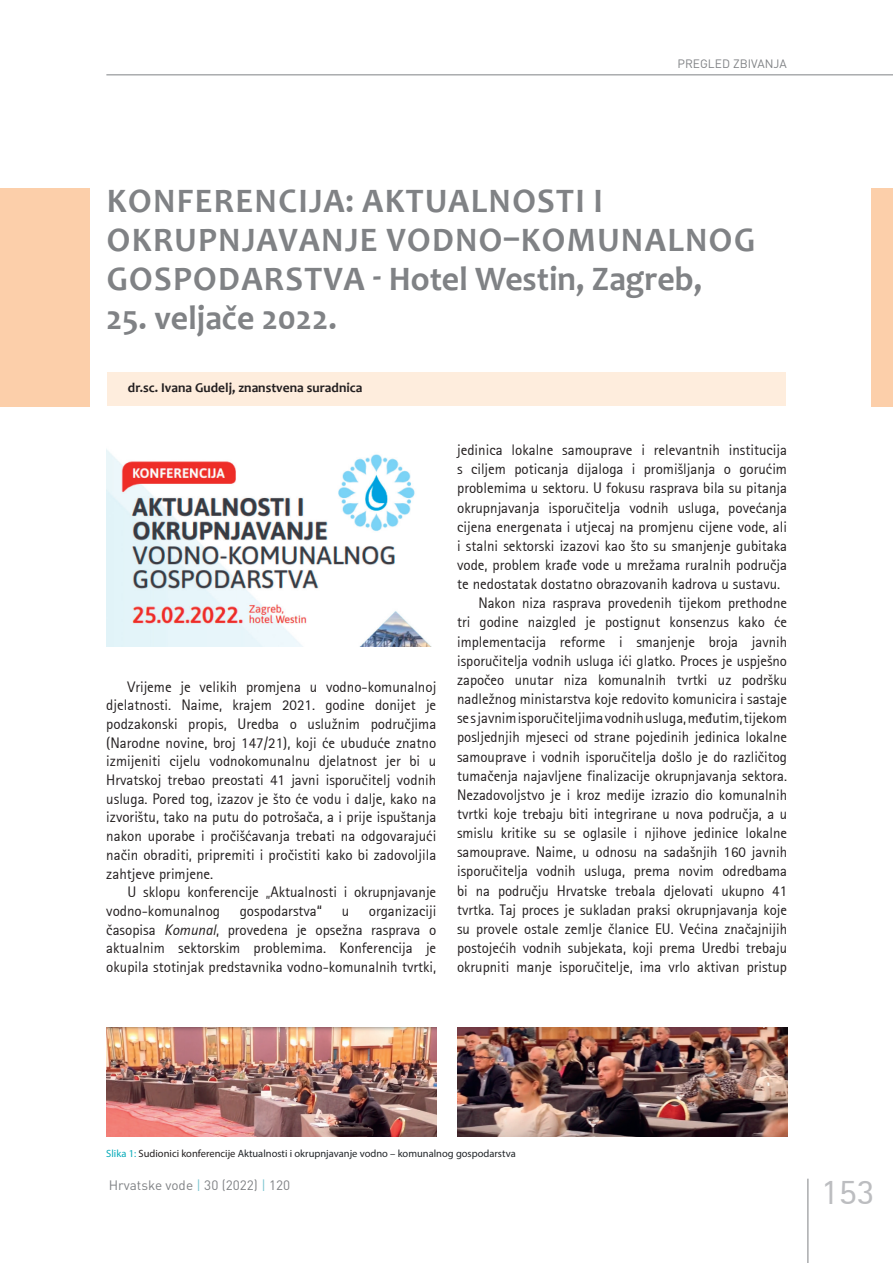
<style>
.page{position:relative;width:893px;height:1263px;background:#fff}
.page>*{position:absolute;margin:0;border:0;box-sizing:border-box;transform-origin:0 0}
.t1{font:36px "Agfa Rotis Sans Serif";color:#bcbdc0}
.t2{font:700 34.5px/39px "Candara";letter-spacing:.04em;color:#808285}
.t3{font:700 34.5px "Candara";color:#808285}
.t4{font:15px/18.8px "Agfa Rotis Sans Serif";color:#231f20;text-align:justify}
.t5{font:700 13.5px "Candara";color:#231f20}
.t6{font:13.5px "DIN Pro";color:#808285}
.t7{font:12px "DIN Pro";color:#808285}
.t8{font:10.5px "Myriad Pro";color:#212529}
.s1{font-style:italic}
.s2{color:#07aab9}
.s3{color:#231f20}
.s4{color:#7dc6d1}
</style>
<div class="page">
<hr style="left:808px;top:1179px;width:1px;height:84px;background:#808285">
<hr style="left:106px;top:75px;width:787px;height:1px;background:#808285">
<div style="left:0;top:188px;width:90px;height:218px;background:#fccfaa"></div>
<div style="left:107px;top:372px;width:679px;height:34px;background:#feeddd"></div>
<div style="left:872px;top:188px;width:21px;height:218px;background:#fccfaa"></div>
<img style="left:106px;top:1027px;width:330px;height:109px">
<img style="left:457px;top:1027px;width:330px;height:109px">
<img style="left:106px;top:449px;width:325px;height:197px">
<p class="t7" style="left:677px;top:55px;width:111px">PREGLED ZBIVANJA</p>
<h2 class="t2" style="left:107px;top:181px;width:650px">KONFERENCIJA: AKTUALNOSTI I<br>OKRUPNJAVANJE VODNO–KOMUNALNOG<br>GOSPODARSTVA - Hotel Westin, Zagreb,</h2>
<h2 class="t3" style="left:106px;top:296px;width:232px">25. veljače 2022.</h2>
<p class="t5" style="left:128px;top:379px;width:236px">dr.sc. Ivana Gudelj, znanstvena suradnica</p>
<p class="t4" style="left:106px;top:677px;width:331px;text-indent:21px">Vrijeme je velikih promjena u vodno-komunalnoj djelatnosti. Naime, krajem 2021. godine donijet je podzakonski propis, Uredba o uslužnim područjima (Narodne novine, broj 147/21), koji će ubuduće znatno izmijeniti cijelu vodnokomunalnu djelatnost jer bi u Hrvatskoj trebao preostati 41 javni isporučitelj vodnih usluga. Pored tog, izazov je što će vodu i dalje, kako na izvorištu, tako na putu do potrošača, a i prije ispuštanja nakon uporabe i pročišćavanja trebati na odgovarajući način obraditi, pripremiti i pročistiti kako bi zadovoljila zahtjeve primjene.</p>
<p class="t4" style="left:106px;top:882px;width:331px;text-indent:21px">U sklopu konferencije „Aktualnosti i okrupnjavanje vodno-komunalnog</p>
<p class="t4" style="left:106px;top:901px;width:331px;text-indent:262px">organizaciji časopisa <span class="s1">Komunal</span>, provedena je opsežna rasprava o aktualnim sektorskim problemima. Konferencija je okupila stotinjak predstavnika vodno-komunalnih tvrtki,</p>
<p class="t4" style="left:240px;top:901px;width:84px">gospodarstva“</p>
<p class="t4" style="left:342px;top:901px;width:9px">u</p>
<p class="t4" style="left:457px;top:440px;width:331px">jedinica lokalne samouprave i relevantnih institucija</p>
<p class="t4" style="left:457px;top:459px;width:331px">s ciljem poticanja dijaloga i promišljanja o gorućim</p>
<p class="t4" style="left:457px;top:479px;width:331px">problemima u sektoru. U fokusu rasprava bila su pitanja</p>
<p class="t4" style="left:457px;top:498px;width:331px">okrupnjavanja isporučitelja vodnih usluga, povećanja</p>
<p class="t4" style="left:457px;top:517px;width:331px">cijena energenata i utjecaj na promjenu cijene vode, ali</p>
<p class="t4" style="left:457px;top:536px;width:331px">i stalni sektorski izazovi kao što su smanjenje gubitaka</p>
<p class="t4" style="left:457px;top:555px;width:331px">vode, problem krađe vode u mrežama ruralnih područja</p>
<p class="t4" style="left:457px;top:574px;width:325px">te nedostatak dostatno obrazovanih kadrova u sustavu.</p>
<p class="t4" style="left:478px;top:593px;width:310px">Nakon niza rasprava provedenih tijekom prethodne</p>
<p class="t4" style="left:457px;top:613px;width:331px">tri godine naizgled je postignut konsenzus kako će</p>
<p class="t4" style="left:457px;top:632px;width:331px">implementacija reforme i smanjenje broja javnih</p>
<p class="t4" style="left:457px;top:651px;width:331px">isporučitelja vodnih usluga ići glatko. Proces je uspješno</p>
<p class="t4" style="left:457px;top:670px;width:331px">započeo unutar niza komunalnih tvrtki uz podršku</p>
<p class="t4" style="left:457px;top:689px;width:331px">nadležnog ministarstva koje redovito komunicira i sastaje</p>
<p class="t4" style="left:457px;top:708px;width:331px">se s javnim isporučiteljima vodnih usluga, međutim, tijekom</p>
<p class="t4" style="left:457px;top:728px;width:331px">posljednjih mjeseci od strane pojedinih jedinica lokalne</p>
<p class="t4" style="left:457px;top:747px;width:331px">samouprave i vodnih isporučitelja došlo je do različitog</p>
<p class="t4" style="left:457px;top:766px;width:331px">tumačenja najavljene finalizacije okrupnjavanja sektora.</p>
<p class="t4" style="left:457px;top:785px;width:331px">Nezadovoljstvo je i kroz medije izrazio dio komunalnih</p>
<p class="t4" style="left:457px;top:804px;width:331px">tvrtki koje trebaju biti integrirane u nova područja, a u</p>
<p class="t4" style="left:457px;top:823px;width:331px">smislu kritike su se oglasile i njihove jedinice lokalne</p>
<p class="t4" style="left:457px;top:843px;width:331px">samouprave. Naime, u odnosu na sadašnjih 160 javnih</p>
<p class="t4" style="left:457px;top:862px;width:331px">isporučitelja vodnih usluga, prema novim odredbama</p>
<p class="t4" style="left:457px;top:881px;width:331px">bi na području Hrvatske trebala djelovati ukupno 41</p>
<p class="t4" style="left:457px;top:900px;width:331px">tvrtka. Taj proces je sukladan praksi okrupnjavanja koje</p>
<p class="t4" style="left:457px;top:919px;width:331px">su provele ostale zemlje članice EU. Većina značajnijih</p>
<p class="t4" style="left:457px;top:938px;width:331px">postojećih vodnih subjekata, koji prema Uredbi trebaju</p>
<p class="t4" style="left:457px;top:957px;width:331px">okrupniti manje isporučitelje, ima vrlo aktivan pristup</p>
<p class="t8" style="left:106px;top:1147px;width:411px"><span class="s2">Slika 1:</span> <span class="s3">Sudionici konferencije</span> Aktualnosti i okrupnjavanje vodno – komunalnog gospodarstva</p>
<p class="t6" style="left:109px;top:1176px;width:183px">Hrvatske vode <span class="s4">|</span> 30 (2022) <span class="s4">|</span> 120</p>
<h1 class="t1" style="left:821px;top:1170px;width:55px">153</h1>
</div>
